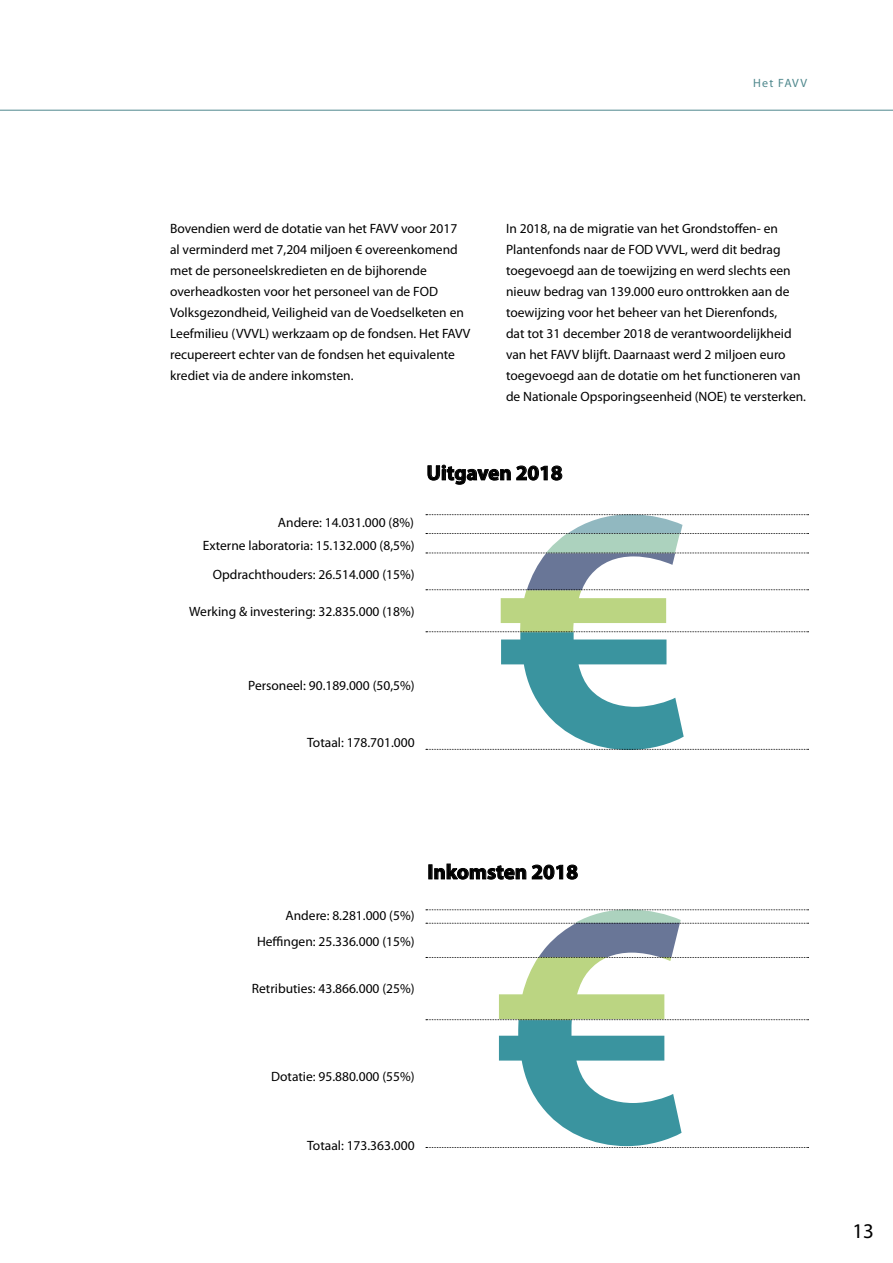
<style>
.page{position:relative;width:893px;height:1263px;background:#fff}
.page>*{position:absolute;margin:0;border:0;box-sizing:border-box;transform-origin:0 0}
.t1{font:700 21px "Myriad Pro";color:#000}
.t2{font:21px "Myriad Pro";color:#000}
.t3{font:13.5px/21px "Myriad Pro";color:#000}
.t4{font:12px "Myriad Pro";letter-spacing:.1em;color:#4f888d}
</style>
<div class="page">
<hr style="left:0;top:110px;width:893px;height:1px;background:#4f888d">
<svg style="left:427px;top:465px;width:136px;height:20px"></svg>
<svg style="left:434px;top:863px;width:144px;height:17px"></svg>
<svg style="left:426px;top:909px;width:382px;height:239px"></svg>
<svg style="left:426px;top:514px;width:382px;height:236px"></svg>
<p class="t4" style="left:753px;top:76px;width:55px">Het FAVV</p>
<p class="t3" style="left:170px;top:218px;width:302px">Bovendien werd de dotatie van het FAVV voor 2017<br>al verminderd met 7,204 miljoen € overeenkomend met de personeelskredieten en de bijhorende overheadkosten voor het personeel van de FOD Volksgezondheid, Veiligheid van de Voedselketen en Leefmilieu (VVVL) werkzaam op de fondsen. Het FAVV recupereert echter van de fondsen het equivalente krediet via de andere inkomsten.</p>
<p class="t3" style="left:506px;top:218px;width:302px">In 2018, na de migratie van het Grondstoffen- en Plantenfonds naar de FOD VVVL, werd dit bedrag toegevoegd aan de toewijzing en werd slechts een nieuw bedrag van 139.000 euro onttrokken aan de toewijzing voor het beheer van het Dierenfonds,<br>dat tot 31 december 2018 de verantwoordelijkheid van het FAVV blijft. Daarnaast werd 2 miljoen euro toegevoegd aan de dotatie om het functioneren van de Nationale Opsporingseenheid (NOE) te versterken.</p>
<p class="t3" style="left:278px;top:511px;width:137px">Andere: 14.031.000 (8%)</p>
<p class="t3" style="left:203px;top:530px;width:213px;line-height:29.7px;text-align:right">Externe laboratoria: 15.132.000 (8,5%)<br>Opdrachthouders: 26.514.000 (15%)</p>
<p class="t3" style="left:189px;top:600px;width:227px">Werking &amp; investering: 32.835.000 (18%)</p>
<h1 class="t1" style="left:427px;top:459px;width:137px">Uitgaven 2018</h1>
<p class="t3" style="left:248px;top:674px;width:168px">Personeel: 90.189.000 (50,5%)</p>
<p class="t3" style="left:307px;top:732px;width:109px">Totaal: 178.701.000</p>
<p class="t3" style="left:286px;top:904px;width:131px">Andere: 8.281.000 (5%)</p>
<p class="t3" style="left:257px;top:931px;width:159px">Heffingen: 25.336.000 (15%)</p>
<p class="t3" style="left:252px;top:978px;width:164px">Retributies: 43.866.000 (25%)</p>
<h1 class="t1" style="left:427px;top:858px;width:152px">Inkomsten 2018</h1>
<p class="t3" style="left:271px;top:1066px;width:145px">Dotatie: 95.880.000 (55%)</p>
<p class="t3" style="left:307px;top:1135px;width:109px">Totaal: 173.363.000</p>
<h1 class="t2" style="left:852px;top:1218px;width:23px">13</h1>
</div>
